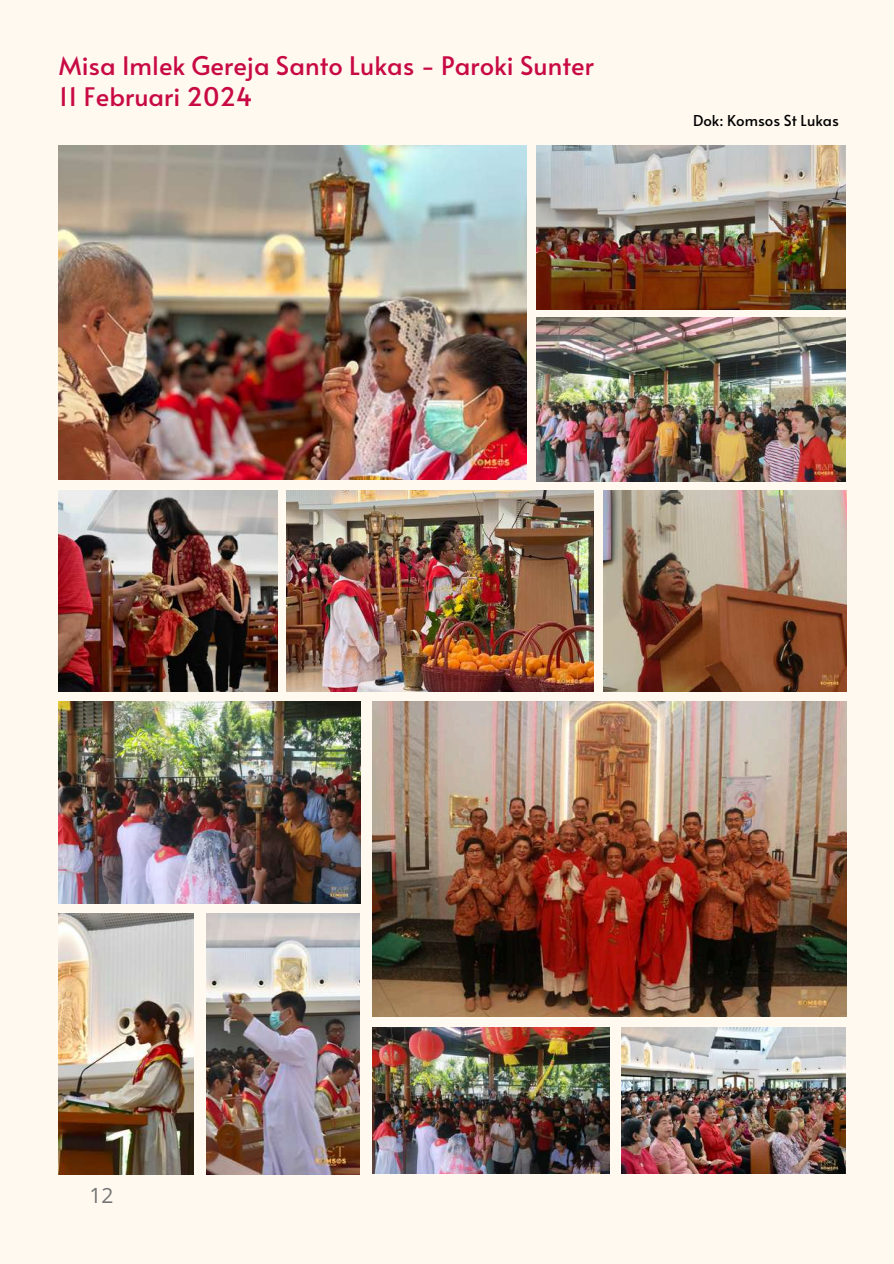
<style>
.page{position:relative;width:894px;height:1264px;background:#fff}
.page>*{position:absolute;margin:0;border:0;box-sizing:border-box;transform-origin:0 0}
.t1{font:25.5px/30.3px "Alata";color:#c80a44}
.t2{font:21px "Open Sans";color:#737373}
.t3{font:15px "Alata";color:#000}
</style>
<div class="page">
<div style="left:0;top:0;width:893px;height:1263px;background:#fff9f0"></div>
<img style="left:59px;top:145px;width:467px;height:334px">
<img style="left:59px;top:701px;width:301px;height:202px">
<img style="left:372px;top:701px;width:474px;height:315px">
<img style="left:59px;top:490px;width:218px;height:202px">
<img style="left:286px;top:490px;width:307px;height:202px">
<img style="left:536px;top:145px;width:309px;height:164px">
<img style="left:536px;top:317px;width:309px;height:165px">
<img style="left:603px;top:490px;width:243px;height:202px">
<img style="left:621px;top:1027px;width:224px;height:146px">
<img style="left:59px;top:913px;width:135px;height:261px">
<img style="left:206px;top:913px;width:153px;height:261px">
<img style="left:372px;top:1027px;width:237px;height:146px">
<p class="t1" style="left:59px;top:50px;width:536px">Misa Imlek Gereja Santo Lukas - Paroki Sunter<br>11 Februari 2024</p>
<p class="t3" style="left:692px;top:109px;width:147px">Dok: Komsos St Lukas</p>
<p class="t2" style="left:89px;top:1180px;width:25px">12</p>
</div>
